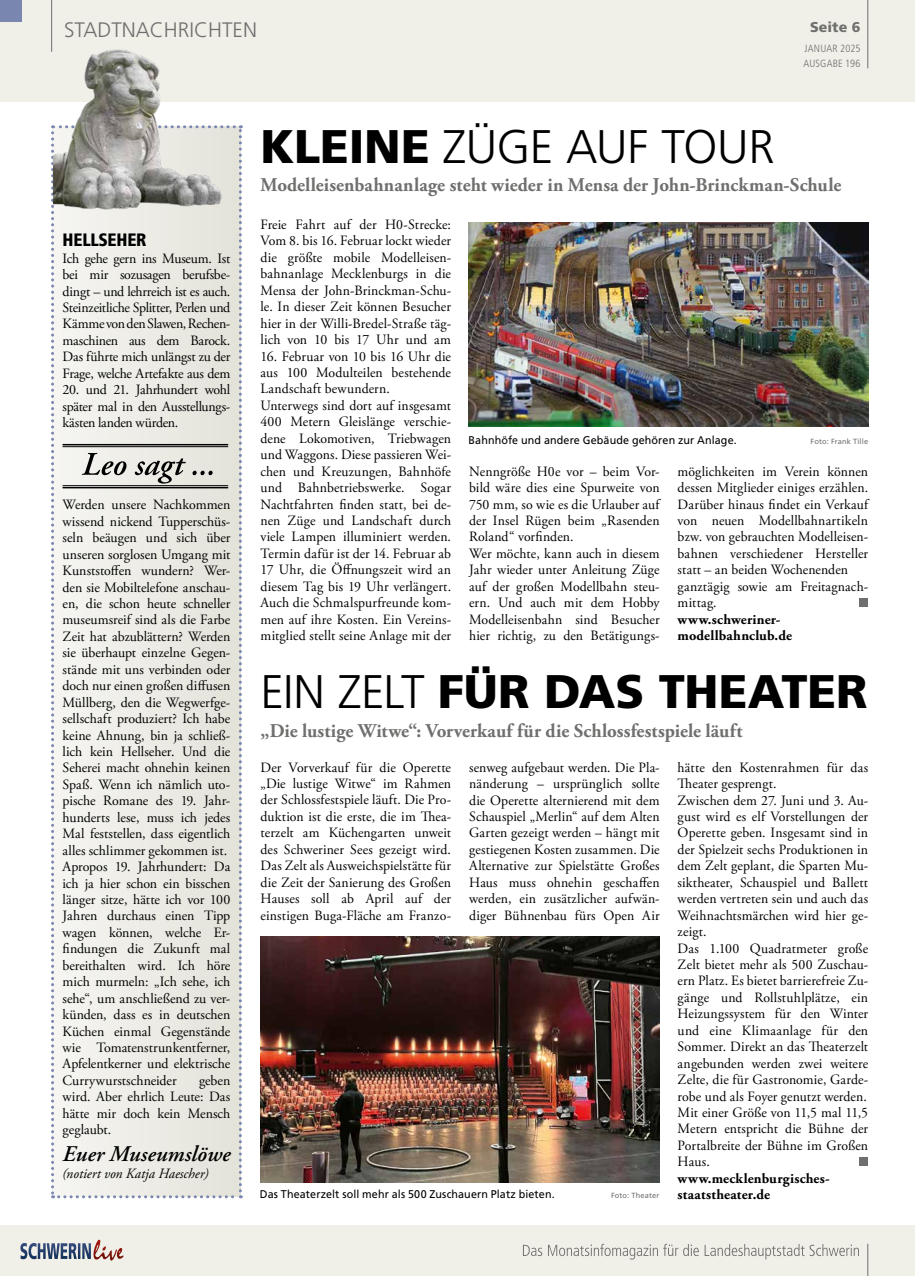
<style>
.page{position:relative;width:915px;height:1276px;background:#fff}
.page>*{position:absolute;margin:0;border:0;box-sizing:border-box;transform-origin:0 0}
.t1{font:900 47.1px "Frutiger LT Pro";color:#000}
.t2{font:300 47.1px "Frutiger LT Pro";letter-spacing:-.015em;color:#000}
.t3{font:italic 600 22.35px "Adobe Garamond Pro";letter-spacing:.005em;color:#000}
.t4{font:300 20.85px "Frutiger LT Pro";color:#6f6f6e}
.t5{font:700 19.5px "Adobe Garamond Pro";letter-spacing:.005em;color:#6f6f6e}
.t6{font:900 condensed 18px "Frutiger LT Pro";letter-spacing:-.015em;color:#000}
.t7{font:14.25px/16.5px "Adobe Garamond Pro";letter-spacing:.005em;color:#000;text-align:justify}
.t8{font:700 14.25px/16.5px "Adobe Garamond Pro";letter-spacing:.01em;color:#000}
.t9{font:italic 14.25px "Adobe Garamond Pro";letter-spacing:.005em;color:#000}
.t10{font:900 14.25px "Frutiger LT Pro";letter-spacing:.005em;color:#6f6f6e}
.t11{font:11.25px "Frutiger LT Pro";letter-spacing:.01em;color:#000;scale:.96 1}
.t12{font:300 condensed 10.5px/15px "Frutiger LT Pro";letter-spacing:.015em;color:#6f6f6e}
.t13{font:7.5px "Frutiger LT Pro";letter-spacing:.02em;color:#6f6f6e}
.s1{font-weight:900}
.s2{font-weight:300}
</style>
<div class="page">
<div style="left:0;top:0;width:914px;height:102px;background:#f0efe8"></div>
<hr style="left:867px;top:0;width:1px;height:68px;background:#6f6f6e">
<hr style="left:914px;top:0;width:1px;height:102px;background:#f0efe8">
<div style="left:0;top:1225px;width:914px;height:51px;background:#f0efe8"></div>
<hr style="left:914px;top:1225px;width:1px;height:51px;background:#f0efe8">
<hr style="left:867px;top:1243px;width:1px;height:33px;background:#6f6f6e">
<hr style="left:51px;top:0;width:1px;height:52px;background:#6f6f6e">
<svg style="left:523px;top:1243px;width:335px;height:16px"></svg>
<svg style="left:20px;top:1239px;width:95px;height:21px"></svg>
<div style="left:0;top:0;width:21px;height:21px;background:#7986af"></div>
<div style="left:859px;top:598px;width:8px;height:9px;background:#6f6f6e"></div>
<div style="left:859px;top:1157px;width:8px;height:9px;background:#6f6f6e"></div>
<img style="left:468px;top:223px;width:399px;height:203px">
<img style="left:260px;top:936px;width:399px;height:246px">
<svg style="left:51px;top:125px;width:191px;height:1073px;background:#e9e8e3"></svg>
<img style="left:54px;top:49px;width:168px;height:160px">
<h3 class="t4" style="left:64px;top:17px;width:24px">STADTNACHRICHTEN</h3>
<p class="t10" style="left:809px;top:18px;width:52px">Seite 6</p>
<p class="t12" style="left:803px;top:41px;width:58px">JANUAR 2025<br>AUSGABE 196</p>
<p class="t6" style="left:63px;top:229px;width:86px">HELLSEHER</p>
<p class="t7" style="left:63px;top:250px;width:169px">Ich gehe gern ins Museum. Ist bei mir sozusagen berufsbe&shy;dingt – und lehrreich ist es auch.<br>Steinzeitliche Splitter, Perlen und Kämme von den Slawen, Rechen&shy;maschinen aus dem Barock.<br>Das führte mich unlängst zu der Frage, welche Artefakte aus dem</p>
<p class="t7" style="left:63px;top:382px;width:169px">20. und 21. Jahrhundert wohl später mal in den Ausstellungs&shy;kästen landen würden.</p>
<p class="t7" style="left:63px;top:497px;width:169px;text-align:left">Werden unsere Nachkommen wissend nickend Tupperschüs&shy;seln beäugen und sich über unseren sorglosen Umgang mit<br>Kunststoffen wundern? Wer&shy;den sie Mobiltelefone anschau&shy;en, die schon heute schneller museumsreif sind als die Farbe<br>Zeit hat abzublättern? Werden sie überhaupt einzelne Gegen&shy;stände mit uns verbinden oder doch nur einen großen diffusen<br>Müllberg, den die Wegwerfge&shy;sellschaft produziert? Ich habe keine Ahnung, bin ja schließ&shy;lich kein Hellseher. Und die<br>Seherei macht ohnehin keinen<br>Spaß. Wenn ich nämlich uto&shy;pische Romane des 19. Jahr&shy;hunderts lese, muss ich jedes<br>Mal feststellen, dass eigentlich alles schlimmer gekommen ist.<br>Apropos 19. Jahrhundert: Da ich ja hier schon ein bisschen länger sitze, hätte ich vor 100<br>Jahren durchaus einen Tipp wagen können, welche Er&shy;findungen die Zukunft mal bereithalten wird. Ich höre mich murmeln: „Ich sehe, ich sehe“, um anschließend zu ver&shy;künden, dass es in deutschen<br>Küchen einmal Gegenstände wie Tomatenstrunkentferner,<br>Apfelentkerner und elektrische<br>Currywurstschneider</p>
<p class="t7" style="left:63px;top:1072px;width:169px;text-indent:136px">geben wird. Aber ehrlich Leute: Das hätte mir doch kein Mensch geglaubt.</p>
<h2 class="t3" style="left:63px;top:1141px;width:169px">Euer Museumslöwe</h2>
<p class="t9" style="left:63px;top:1164px;width:147px">(notiert von Katja Haescher)</p>
<h1 class="t2" style="left:260px;top:119px;width:515px"><span class="s1">KLEINE</span> ZÜGE AUF TOUR</h1>
<h3 class="t5" style="left:260px;top:174px;width:582px">Modelleisenbahnanlage steht wieder in Mensa der John-Brinckman-Schule</h3>
<p class="t7" style="left:260px;top:217px;width:192px">Freie Fahrt auf der H0-Strecke:<br>Vom 8. bis 16. Februar lockt wieder die größte mobile Modelleisen&shy;bahnanlage Mecklenburgs in die Mensa der John-Brinckman-Schu&shy;le. In dieser Zeit können Besucher hier in der Willi-Bredel-Straße täg&shy;lich von 10 bis 17 Uhr und am</p>
<p class="t7" style="left:260px;top:348px;width:192px;text-align:left">16. Februar von 10 bis 16 Uhr die aus 100 Modulteilen bestehende<br>Landschaft bewundern.<br>Unterwegs sind dort auf insgesamt<br>400 Metern Gleislänge verschie&shy;dene Lokomotiven, Triebwagen und Waggons. Diese passieren Wei&shy;chen und Kreuzungen, Bahnhöfe und Bahnbetriebswerke. Sogar<br>Nachtfahrten finden statt, bei de&shy;nen Züge und Landschaft durch viele Lampen illuminiert werden.<br>Termin dafür ist der 14. Februar ab<br>17 Uhr, die Öffnungszeit wird an diesem Tag bis 19 Uhr verlängert.<br>Auch die Schmalspurfreunde kom&shy;men auf ihre Kosten. Ein Vereins&shy;mitglied stellt seine Anlage mit der</p>
<p class="t11" style="left:468px;top:433px;width:281px">Bahnhöfe und andere Gebäude gehören zur Anlage.</p>
<p class="t13" style="left:810px;top:436px;width:59px">Foto: Frank Tille</p>
<p class="t7" style="left:469px;top:463px;width:192px;text-align:left">Nenngröße H0e vor – beim Vor&shy;bild wäre dies eine Spurweite von<br>750 mm, so wie es die Urlauber auf der Insel Rügen beim „Rasenden<br>Roland“ vorfinden.<br>Wer möchte, kann auch in diesem<br>Jahr wieder unter Anleitung Züge auf der großen Modellbahn steu&shy;ern. Und auch mit dem Hobby<br>Modelleisenbahn sind Besucher hier richtig, zu den Betätigungs-</p>
<p class="t7" style="left:677px;top:463px;width:192px;text-align:left">möglichkeiten im Verein können dessen Mitglieder einiges erzählen.<br>Darüber hinaus findet ein Verkauf von neuen Modellbahnartikeln bzw. von gebrauchten Modelleisen&shy;bahnen verschiedener Hersteller statt – an beiden Wochenenden ganztägig sowie am Freitagnach&shy;mittag.</p>
<p class="t8" style="left:677px;top:611px;width:116px">www.schweriner&shy;modellbahnclub.de</p>
<h1 class="t1" style="left:260px;top:663px;width:608px"><span class="s2">EIN ZELT</span> FÜR DAS THEATER</h1>
<h3 class="t5" style="left:260px;top:719px;width:483px">„Die lustige Witwe“: Vorverkauf für die Schlossfestspiele läuft</h3>
<p class="t7" style="left:260px;top:759px;width:192px">Der Vorverkauf für die Operette „Die lustige Witwe“ im Rahmen der Schlossfestspiele läuft. Die Pro&shy;duktion ist die erste, die im Thea&shy;terzelt am Küchengarten unweit des Schweriner Sees gezeigt wird.<br>Das Zelt als Ausweichspielstätte für die Zeit der Sanierung des Großen Hauses soll ab April auf der einstigen Buga-Fläche am Franzo-</p>
<p class="t7" style="left:469px;top:759px;width:192px">senweg aufgebaut werden. Die Pla&shy;nänderung – ursprünglich sollte die Operette alternierend mit dem Schauspiel „Merlin“ auf dem Alten Garten gezeigt werden – hängt mit gestiegenen Kosten zusammen. Die Alternative zur Spielstätte Großes Haus muss ohnehin geschaffen werden, ein zusätzlicher aufwän&shy;diger Bühnenbau fürs Open Air</p>
<p class="t7" style="left:677px;top:759px;width:192px;text-align:left">hätte den Kostenrahmen für das<br>Theater gesprengt.<br>Zwischen dem 27. Juni und 3. Au&shy;gust wird es elf Vorstellungen der<br>Operette geben. Insgesamt sind in der Spielzeit sechs Produktionen in dem Zelt geplant, die Sparten Mu&shy;siktheater, Schauspiel und Ballett werden vertreten sein und auch das<br>Weihnachtsmärchen wird hier ge&shy;zeigt.<br>Das 1.100 Quadratmeter große<br>Zelt bietet mehr als 500 Zuschau&shy;ern Platz. Es bietet barrierefreie Zu&shy;gänge und Rollstuhlplätze, ein<br>Heizungssystem für den Winter und eine Klimaanlage für den<br>Sommer. Direkt an das Theaterzelt angebunden werden zwei weitere<br>Zelte, die für Gastronomie, Garde&shy;robe und als Foyer genutzt werden.<br>Mit einer Größe von 11,5 mal 11,5<br>Metern entspricht die Bühne der<br>Portalbreite der Bühne im Großen<br>Haus.</p>
<p class="t8" style="left:677px;top:1170px;width:153px">www.mecklenburgisches&shy;staatstheater.de</p>
<p class="t11" style="left:260px;top:1188px;width:308px">Das Theaterzelt soll mehr als 500 Zuschauern Platz bieten.</p>
<p class="t13" style="left:610px;top:1191px;width:50px">Foto: Theater</p>
</div>
